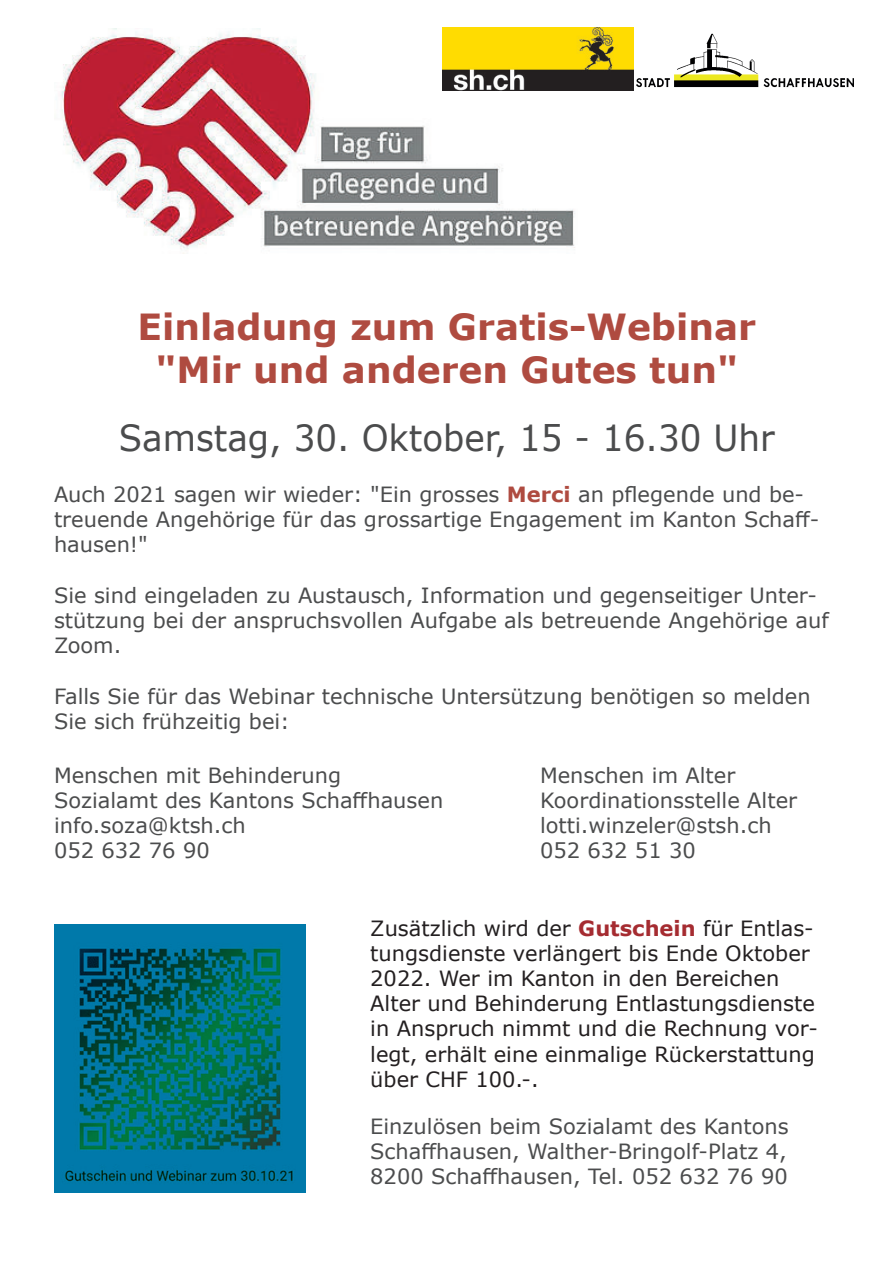
<style>
.page{position:relative;width:893px;height:1263px;background:#fff}
.page>*{position:absolute;margin:0;border:0;box-sizing:border-box;transform-origin:0 0}
.t1{font:700 36px/43.2px "Verdana";color:#af4b40;text-align:center}
.t2{font:36px "Verdana";color:#4b4c4d;scale:.95 1}
.t3{font:21px/25.2px "Verdana";color:#4b4c4d}
.t4{font:21px/25.2px "Verdana";color:#231f20}
.s1{font-weight:700;color:#af4b40}
.s2{font-weight:700;color:#a52c31}
</style>
<div class="page">
<img style="left:61px;top:29px;width:514px;height:225px">
<img style="left:633px;top:29px;width:221px;height:62px">
<img style="left:442px;top:27px;width:191px;height:64px">
<img style="left:54px;top:925px;width:251px;height:267px">
<h1 class="t1" style="left:138px;top:304px;width:620px">Einladung zum Gratis-Webinar "Mir und anderen Gutes tun"</h1>
<h1 class="t2" style="left:119px;top:414px;width:692px">Samstag, 30. Oktober, 15 - 16.30 Uhr</h1>
<p class="t3" style="left:54px;top:481px;width:767px">Auch 2021 sagen wir wieder: "Ein grosses <span class="s1">Merci</span> an pflegende und be&shy;treuende Angehörige für das grossartige Engagement im Kanton Schaff&shy;hausen!"</p>
<p class="t3" style="left:54px;top:582px;width:776px">Sie sind eingeladen zu Austausch, Information und gegenseitiger Unter&shy;stützung bei der anspruchsvollen Aufgabe als betreuende Angehörige auf<br>Zoom.</p>
<p class="t3" style="left:54px;top:683px;width:758px">Falls Sie für das Webinar technische Untersützung benötigen so melden<br>Sie sich frühzeitig bei:</p>
<p class="t3" style="left:54px;top:762px;width:289px">Menschen mit Behinderung</p>
<p class="t3" style="left:540px;top:762px;width:197px">Menschen im Alter</p>
<p class="t3" style="left:54px;top:787px;width:391px">Sozialamt des Kantons Schaffhausen</p>
<p class="t3" style="left:540px;top:787px;width:259px">Koordinationsstelle Alter</p>
<p class="t3" style="left:54px;top:813px;width:193px">info.soza@ktsh.ch</p>
<p class="t3" style="left:540px;top:813px;width:233px">lotti.winzeler@stsh.ch</p>
<p class="t3" style="left:54px;top:838px;width:157px">052 632 76 90</p>
<p class="t3" style="left:540px;top:838px;width:157px">052 632 51 30</p>
<p class="t4" style="left:370px;top:915px;width:449px">Zusätzlich wird der <span class="s2">Gutschein</span> für Entlas&shy;tungsdienste verlängert bis Ende Oktober 2022. Wer im Kanton in den Bereichen Alter und Behinderung Entlastungsdienste in Anspruch nimmt und die Rechnung vor&shy;legt, erhält eine einmalige Rückerstattung über CHF 100.-.</p>
<p class="t3" style="left:370px;top:1113px;width:420px;text-align:justify">Einzulösen beim Sozialamt des Kantons Schaffhausen, Walther-Bringolf-Platz 4, 8200 Schaffhausen, Tel. 052 632 76 90</p>
</div>
